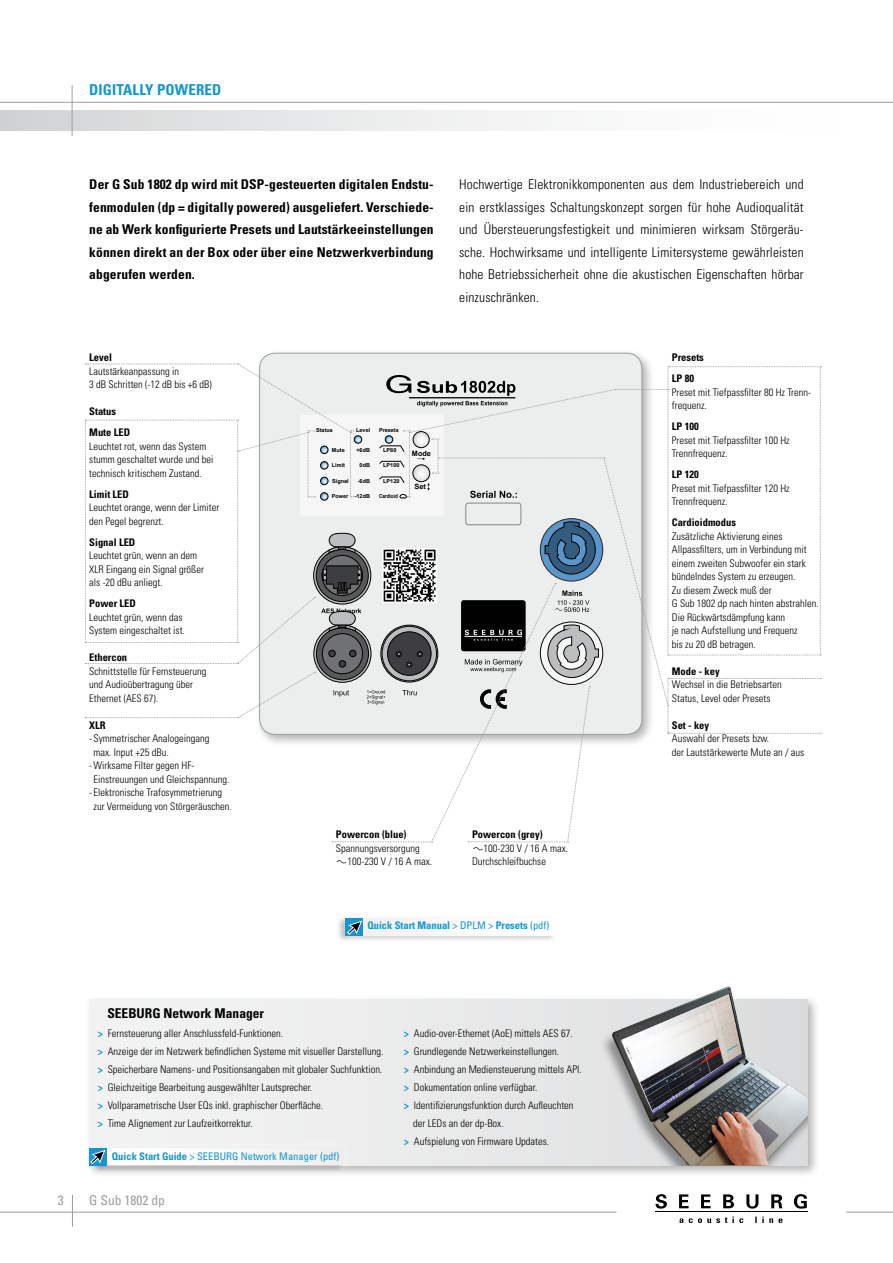
<style>
.page{position:relative;width:893px;height:1263px;background:#fff}
.page>*{position:absolute;margin:0;border:0;box-sizing:border-box;transform-origin:0 0}
.t1{font:700 condensed 15px "Univers";color:#1296d0}
.t2{font:300 condensed 13.5px/22.5px "Univers";letter-spacing:.01em;color:#000;text-align:justify}
.t3{font:700 condensed 13.5px/22.5px "Univers";letter-spacing:.01em;color:#000;text-align:justify}
.t4{font:condensed 13.5px "Univers";color:#9c9e9f}
.t5{font:300 condensed 10.5px/13.5px "Univers";color:#000}
.t6{font:300 condensed 10.5px/13.5px "Univers LT";color:#000}
.t7{font:700 condensed 10.5px/21px "Univers";color:#000}
.t8{font:700 condensed 10.5px/21px "Univers LT";color:#000}
.t9{font:condensed 10.5px "Univers";color:#1296d0}
.t10{font:700 condensed 10.5px "Univers";color:#1296d0}
.t11{font:700 7.35px "Arial";color:#000}
.t12{font:700 5.55px "Arial";color:#000}
.t13{font:700 5.4px "Arial";color:#000}
.t14{font:700 5.4px "Arial";color:#000;scale:.84 1}
.s1{font-weight:700}
.s2{font-family:"Univers LT"}
.s3{font-weight:400}
.s4{font-weight:700;color:#1296d0}
</style>
<div class="page">
<div style="left:260px;top:353px;width:382px;height:381px;background:#eceded;border-radius:15px"></div>
<div style="left:0;top:111px;width:893px;height:19px;background:linear-gradient(to right,#d5d6d7,#fff)"></div>
<hr style="left:0;top:102px;width:893px;height:1px;background:#9c9e9f">
<hr style="left:72px;top:85px;width:1px;height:51px;background:#9c9e9f">
<hr style="left:0;top:1212px;width:617px;height:1px;background:#9c9e9f">
<hr style="left:846px;top:1212px;width:47px;height:1px;background:#9c9e9f">
<hr style="left:655px;top:1211px;width:152px;height:1px;background:#000">
<svg style="left:679px;top:1216px;width:103px;height:7px"></svg>
<svg style="left:655px;top:1194px;width:12px;height:14px"></svg>
<svg style="left:679px;top:1194px;width:10px;height:14px"></svg>
<svg style="left:701px;top:1194px;width:10px;height:14px"></svg>
<svg style="left:723px;top:1194px;width:11px;height:14px"></svg>
<svg style="left:746px;top:1194px;width:12px;height:14px"></svg>
<svg style="left:771px;top:1194px;width:11px;height:14px"></svg>
<svg style="left:794px;top:1194px;width:13px;height:14px"></svg>
<hr style="left:72px;top:1195px;width:1px;height:32px;background:#9c9e9f">
<svg style="left:337px;top:860px;width:9px;height:4px"></svg>
<div style="left:85px;top:995px;width:736px;height:183px;background:#000;opacity:.3"></div>
<div style="left:89px;top:999px;width:719px;height:166px;background:#eceded"></div>
<div style="left:600px;top:987px;width:208px;height:178px;background:#000;opacity:.4"></div>
<img style="left:612px;top:986px;width:196px;height:179px">
<svg style="left:85px;top:364px;width:736px;height:487px"></svg>
<div style="left:336px;top:909px;width:229px;height:36px;background:#fff;opacity:.75"></div>
<div style="left:346px;top:918px;width:210px;height:17px;background:#fafafa"></div>
<div style="left:346px;top:918px;width:17px;height:17px;background:#1496d0"></div>
<div style="left:347px;top:920px;width:15px;height:15px;background:#000;opacity:.25"></div>
<svg style="left:347px;top:921px;width:15px;height:14px"></svg>
<div style="left:93px;top:1138px;width:261px;height:37px;background:#fff;opacity:.75"></div>
<div style="left:89px;top:1148px;width:17px;height:17px;background:#1496d0"></div>
<svg style="left:90px;top:1148px;width:254px;height:17px"></svg>
<h1 class="t1" style="left:89px;top:81px;width:17px">Digitall</h1>
<h1 class="t1" style="left:145px;top:81px;width:31px">y Powered</h1>
<p class="t3" style="left:89px;top:173px;width:346px">Der G Sub 1802 dp wird mit DSP-gesteuerten digitalen Endstu&shy;fenmodulen (dp = digitally powered) ausgeliefert. Verschiede&shy;ne ab Werk konfigurierte Presets und Lautstärkeeinstellungen können direkt an der Box oder über eine Netzwerkverbindung abgerufen werden.</p>
<p class="t7" style="left:89px;top:347px;width:24px">Level</p>
<p class="t5" style="left:89px;top:364px;width:124px">Lautstärkeanpassung in<br>3 dB Schritten (-12 dB bis +6 dB)</p>
<p class="t7" style="left:89px;top:401px;width:42px">Status<br>Mute LED</p>
<p class="t5" style="left:89px;top:439px;width:126px">Leuchtet rot, wenn das System stumm geschaltet wurde und bei technisch kritischem Zustand.</p>
<p class="t5" style="left:89px;top:487px;width:132px"><span class="s1">Limit LED<br></span><span class="s2">Leuchtet orange</span>, wenn der Limiter den Pegel begrenzt.</p>
<p class="t7" style="left:89px;top:531px;width:48px">Signal LED</p>
<p class="t5" style="left:89px;top:549px;width:116px">Leuchtet grün, wenn an dem<br>XLR Eingang ein Signal größer als -20 dBu anliegt.</p>
<p class="t7" style="left:89px;top:593px;width:48px">Power LED</p>
<p class="t5" style="left:89px;top:610px;width:97px">Leuchtet grün, wenn das<br>System eingeschaltet ist.</p>
<p class="t8" style="left:89px;top:647px;width:39px">Ethercon</p>
<p class="t6" style="left:89px;top:664px;width:119px">Schnittstelle für Fernsteuerung und Audioübertragung über<br>Ethernet (AES 67).</p>
<p class="t8" style="left:89px;top:714px;width:18px">XLR</p>
<p class="t6" style="left:89px;top:732px;width:122px">- Symmetrischer Analogeingang</p>
<p class="t6" style="left:94px;top:745px;width:77px">max. Input +25 dBu.</p>
<p class="t6" style="left:89px;top:759px;width:107px">-Wirksame Filter gegen HF-</p>
<p class="t6" style="left:94px;top:772px;width:137px">Einstreuungen und Gleichspannung.</p>
<p class="t6" style="left:94px;top:786px;width:140px;text-indent:-4px">- Elektronische Trafosymmetrierung zur Vermeidung von Störgeräuschen.</p>
<p class="t12" style="left:316px;top:426px;width:18px">Status</p>
<p class="t12" style="left:356px;top:426px;width:16px">Level</p>
<p class="t12" style="left:379px;top:426px;width:21px">Presets</p>
<p class="t12" style="left:356px;top:446px;width:15px">+6dB</p>
<p class="t12" style="left:360px;top:461px;width:12px">0dB</p>
<p class="t12" style="left:358px;top:477px;width:14px">-6dB</p>
<p class="t12" style="left:355px;top:493px;width:17px">-12dB</p>
<p class="t13" style="left:383px;top:446px;width:15px">LP80</p>
<p class="t13" style="left:383px;top:461px;width:18px">LP100</p>
<p class="t13" style="left:383px;top:477px;width:18px">LP120</p>
<p class="t14" style="left:379px;top:493px;width:24px">Cardioid</p>
<p class="t12" style="left:332px;top:446px;width:14px">Mute</p>
<p class="t12" style="left:332px;top:461px;width:15px">Limit</p>
<p class="t12" style="left:332px;top:493px;width:18px">Power</p>
<p class="t12" style="left:332px;top:477px;width:18px">Signal</p>
<p class="t11" style="left:412px;top:449px;width:21px">Mode</p>
<p class="t11" style="left:414px;top:482px;width:13px">Set</p>
<p class="t7" style="left:336px;top:824px;width:72px">Powercon (blue)</p>
<p class="t5" style="left:348px;top:841px;width:86px;text-indent:-12px">Spannungsversorgung<br>100-230 V / 16 A max.</p>
<p class="t2" style="left:459px;top:173px;width:346px">Hochwertige Elektronikkomponenten aus dem Industriebereich und ein erstklassiges Schaltungskonzept sorgen für hohe Audioqualität und Übersteuerungsfestigkeit und minimieren wirksam Störgeräu&shy;sche. Hochwirksame und intelligente Limitersysteme gewährleisten hohe Betriebssicherheit ohne die akustischen Eigenschaften hörbar einzuschränken.</p>
<p class="t7" style="left:472px;top:824px;width:72px">Powercon (grey)</p>
<p class="t5" style="left:472px;top:841px;width:98px;text-indent:12px">100-230 V / 16 A max.<br>Durchschleifbuchse</p>
<p class="t8" style="left:672px;top:347px;width:34px">Presets<br>LP 80</p>
<p class="t6" style="left:672px;top:385px;width:141px">Preset mit Tiefpassfilter 80 Hz Trenn&shy;frequenz.</p>
<p class="t8" style="left:672px;top:416px;width:28px">LP 100</p>
<p class="t6" style="left:672px;top:433px;width:119px">Preset mit Tiefpassfilter 100 Hz<br>Trennfrequenz.</p>
<p class="t8" style="left:672px;top:464px;width:28px">LP 120</p>
<p class="t6" style="left:672px;top:481px;width:119px">Preset mit Tiefpassfilter 120 Hz<br>Trennfrequenz.</p>
<p class="t8" style="left:672px;top:512px;width:66px">Cardioidmodus</p>
<p class="t6" style="left:672px;top:529px;width:148px">Zusätzliche Aktivierung eines<br>Allpassfilters, um in Verbindung mit einem zweiten Subwoofer ein stark bündelndes System zu erzeugen.<br>Zu diesem Zweck muß der<br>G Sub 1802 dp nach hinten abstrahlen.<br>Die Rückwärtsdämpfung kann<br>je nach Aufstellung und Frequenz<br>bis zu 20 dB betragen.</p>
<p class="t8" style="left:672px;top:661px;width:49px">Mode - key</p>
<p class="t6" style="left:672px;top:678px;width:111px">Wechsel in die Betriebsarten<br>Status, Level oder Presets</p>
<p class="t8" style="left:672px;top:715px;width:39px">Set - key</p>
<p class="t6" style="left:672px;top:732px;width:134px">Auswahl der Presets bzw.<br>der Lautstärkewerte Mute an / aus</p>
<p class="t3" style="left:107px;top:1002px;width:158px">SEEBURG Network Manager</p>
<p class="t10" style="left:367px;top:919px;width:183px">Quick Start Manual <span class="s3">&gt; DPLM &gt;</span> Presets <span class="s3">(pdf)</span></p>
<p class="t5" style="left:98px;top:1024px;width:287px;line-height:18px"><span class="s4">&gt;</span> Fernsteuerung aller Anschlussfeld-Funktionen.<br><span class="s4">&gt;</span> Anzeige der im Netzwerk befindlichen Systeme mit visueller Darstellung. <span class="s4">&gt;</span> Speicherbare Namens- und Positionsangaben mit globaler Suchfunktion. <span class="s4">&gt;</span> Gleichzeitige Bearbeitung ausgewählter Lautsprecher.<br><span class="s4">&gt;</span> Vollparametrische User EQs inkl. graphischer Oberfläche.<br><span class="s4">&gt;</span> Time Alignement zur Laufzeitkorrektur.</p>
<p class="t9" style="left:112px;top:1149px;width:229px"><span class="s1">Quick Start Guide</span> &gt; SEEBURG Network Manager (pdf)</p>
<p class="t4" style="left:58px;top:1191px;width:7px">3</p>
<p class="t4" style="left:89px;top:1191px;width:77px">G Sub 1802 dp</p>
<p class="t5" style="left:404px;top:1027px;width:170px"><span class="s4">&gt;</span> Audio-over-Ethernet (AoE) mittels AES 67.</p>
<p class="t5" style="left:404px;top:1045px;width:157px"><span class="s4">&gt;</span> Grundlegende Netzwerkeinstellungen.</p>
<p class="t5" style="left:404px;top:1063px;width:179px"><span class="s4">&gt;</span> Anbindung an Mediensteuerung mittels API.</p>
<p class="t5" style="left:404px;top:1081px;width:135px"><span class="s4">&gt;</span> Dokumentation online verfügbar.</p>
<p class="t5" style="left:404px;top:1099px;width:171px"><span class="s4">&gt;</span> Identifizierungsfunktion durch Aufleuchten</p>
<p class="t5" style="left:413px;top:1117px;width:92px">der LEDs an der dp-Box.</p>
<p class="t5" style="left:404px;top:1135px;width:147px"><span class="s4">&gt;</span> Aufspielung von Firmware Updates.</p>
</div>
